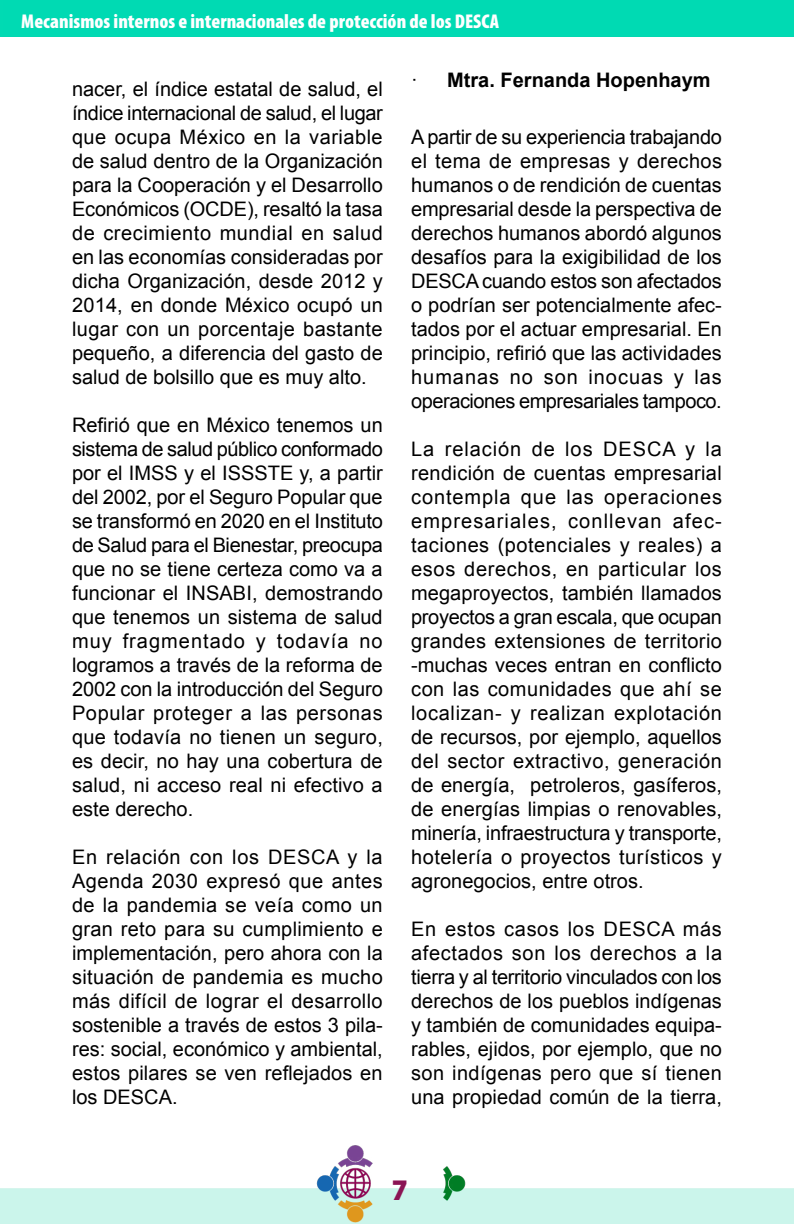
<style>
.page{position:relative;width:794px;height:1224px;background:#fff}
.page>*{position:absolute;margin:0;border:0;box-sizing:border-box;transform-origin:0 0}
.t1{font:30px "Myriad Variable Concept";color:#8b1454}
.t2{font:20px/24px "Arial";letter-spacing:.005em;color:#000;text-align:justify}
.t3{font:20px "Myriad Variable Concept";letter-spacing:.1em;color:#fff}
.t4{font:700 20px "Arial";color:#000}
.s1{font-weight:400}
</style>
<div class="page">
<img style="left:0;top:0;width:794px;height:1224px">
<p class="t3" style="left:21px;top:10px;width:478px">Mecanismos internos e internacionales de protección de los DESCA</p>
<p class="t2" style="left:72px;top:77px;width:312px">nacer, el índice estatal de salud, el índice internacional de salud, el lugar que ocupa México en la variable de salud dentro de la Organización para la Cooperación y el Desarrollo Económicos (OCDE), resaltó la tasa de crecimiento mundial en salud en las economías consideradas por dicha Organización, desde 2012 y 2014, en donde México ocupó un lugar con un porcentaje bastante pequeño, a diferencia del gasto de salud de bolsillo que es muy alto.</p>
<p class="t2" style="left:72px;top:413px;width:312px">Refirió que en México tenemos un sistema de salud público conformado por el IMSS y el ISSSTE y, a partir del 2002, por el Seguro Popular que se transformó en 2020 en el Instituto de Salud para el Bienestar, preocupa que no se tiene certeza como va a funcionar el INSABI, demostrando que tenemos un sistema de salud muy fragmentado y todavía no logramos a través de la reforma de 2002 con la introducción del Seguro Popular proteger a las personas que todavía no tienen un seguro, es decir, no hay una cobertura de salud, ni acceso real ni efectivo a este derecho.</p>
<p class="t2" style="left:72px;top:845px;width:312px">En relación con los DESCA y la Agenda 2030 expresó que antes de la pandemia se veía como un gran reto para su cumplimiento e implementación, pero ahora con la situación de pandemia es mucho más difícil de lograr el desarrollo sostenible a través de estos 3 pila&shy;res: social, económico y ambiental, estos pilares se ven reflejados en los DESCA.</p>
<p class="t4" style="left:411px;top:66px;width:301px"><span class="s1">·</span> Mtra. Fernanda Hopenhaym</p>
<p class="t2" style="left:411px;top:125px;width:312px">A partir de su experiencia trabajando el tema de empresas y derechos humanos o de rendición de cuentas empresarial desde la perspectiva de derechos humanos abordó algunos desafíos para la exigibilidad de los DESCA cuando estos son afectados o podrían ser potencialmente afec&shy;tados por el actuar empresarial. En principio, refirió que las actividades humanas no son inocuas y las operaciones empresariales tampoco.</p>
<p class="t2" style="left:411px;top:437px;width:312px">La relación de los DESCA y la rendición de cuentas empresarial contempla que las operaciones empresariales, conllevan afec&shy;taciones (potenciales y reales) a esos derechos, en particular los megaproyectos, también llamados proyectos a gran escala, que ocupan grandes extensiones de territorio -muchas veces entran en conflicto con las comunidades que ahí se localizan- y realizan explotación de recursos, por ejemplo, aquellos del sector extractivo, generación de energía, petroleros, gasíferos, de energías limpias o renovables, minería, infraestructura y transporte, hotelería o proyectos turísticos y agronegocios, entre otros.</p>
<p class="t2" style="left:411px;top:917px;width:312px">En estos casos los DESCA más afectados son los derechos a la tierra y al territorio vinculados con los derechos de los pueblos indígenas y también de comunidades equipa&shy;rables, ejidos, por ejemplo, que no son indígenas pero que sí tienen una propiedad común de la tierra,</p>
<h1 class="t1" style="left:392px;top:1172px;width:12px">7</h1>
</div>
